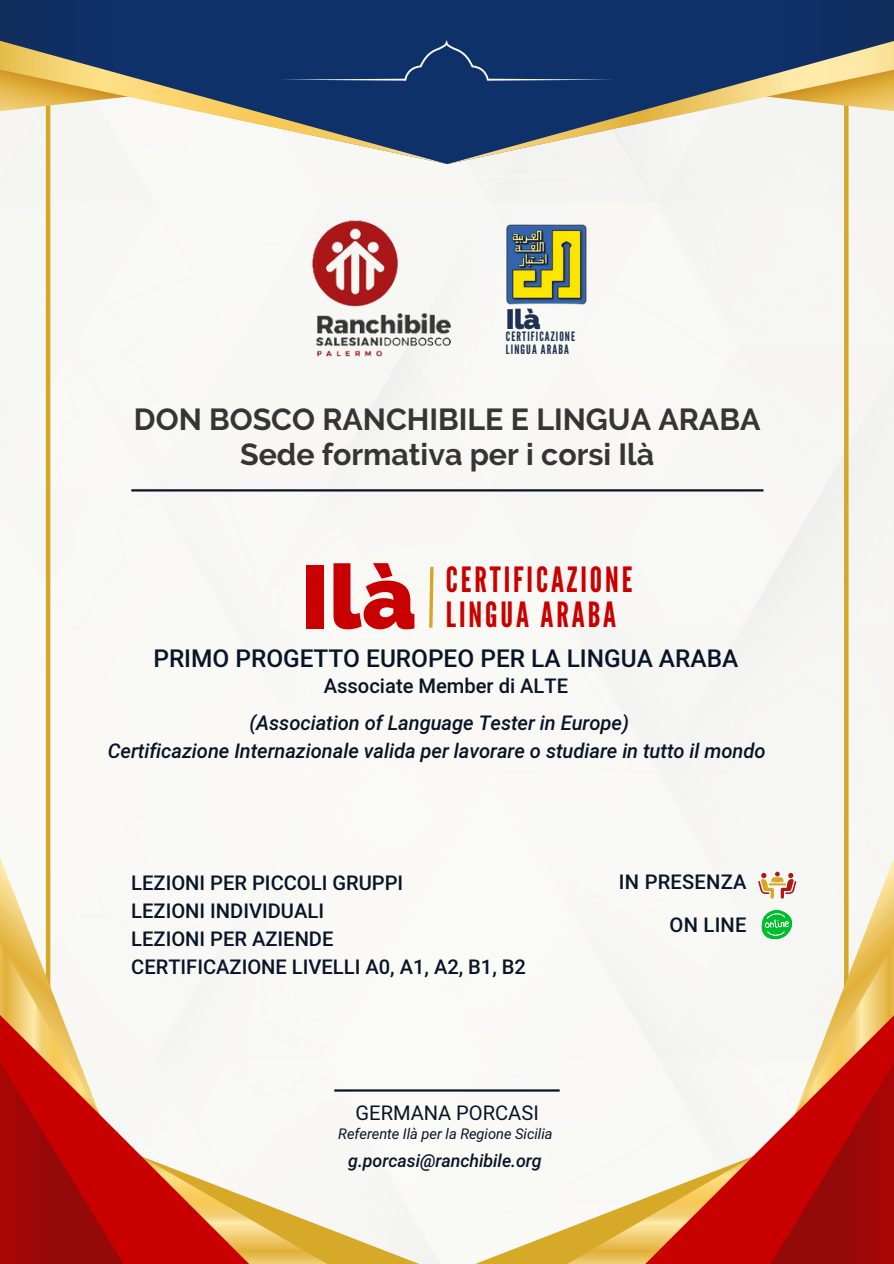
<style>
.page{position:relative;width:894px;height:1264px;background:#fff}
.page>*{position:absolute;margin:0;border:0;box-sizing:border-box;transform-origin:0 0}
.t1{font:800 89.25px "Raleway";color:#c80000}
.t2{font:34.65px/35px "League Gothic";letter-spacing:.085em;color:#c80000}
.t3{font:700 30.3px/35px "Raleway";color:#353535;text-align:center}
.t4{font:800 28.2px "Raleway";color:#1e3150}
.t5{font:500 24.45px "Mardoto";color:#081427}
.t6{font:500 20.1px/28.2px "Mardoto";color:#081427}
.t7{font:italic 500 20.1px/28.2px "Mardoto";color:#081427;text-align:center}
.t8{font:20.1px "Mardoto";color:#081427}
.t9{font:italic 500 17.7px "Mardoto";color:#081427}
.t10{font:italic 14.7px "Mardoto";color:#081427}
.t11{font:12.9px/12.9px "League Gothic";letter-spacing:.085em;color:#1e3150}
</style>
<div class="page">
<div style="left:0;top:164px;width:893px;height:992px;background:#f8f8f5"></div>
<hr style="left:46px;top:55px;width:4px;height:1120px;background:#d5a727">
<svg style="left:0;top:764px;width:100px;height:116px;fill:#faf9f6"></svg>
<svg style="left:376px;top:1156px;width:26px;height:107px;fill:#f5f5f3"></svg>
<svg style="left:0;top:880px;width:376px;height:383px"></svg>
<div style="left:843px;top:55px;width:5px;height:1120px;background:#d5a727"></div>
<div style="left:794px;top:764px;width:99px;height:107px;background:#f7f6f4"></div>
<div style="left:402px;top:1198px;width:116px;height:65px;background:#f9f9f6"></div>
<svg style="left:0;top:115px;width:893px;height:49px;fill:#f4f4f2"></svg>
<hr style="left:131px;top:489px;width:632px;height:2px;background:#081427">
<hr style="left:334px;top:1089px;width:225px;height:2px;background:#081427">
<img style="left:286px;top:209px;width:179px;height:179px">
<img style="left:492px;top:202px;width:109px;height:127px">
<svg style="left:518px;top:871px;width:375px;height:392px"></svg>
<svg style="left:427px;top:563px;width:8px;height:68px"></svg>
<svg style="left:269px;top:175px;width:355px;height:2px"></svg>
<svg style="left:0;top:0;width:893px;height:115px;background:#3a506e"></svg>
<h3 class="t4" style="left:506px;top:302px;width:36px">Ilà</h3>
<p class="t11" style="left:506px;top:330px;width:71px">CERTIFICAZIONE<br>LINGUA ARABA</p>
<h3 class="t3" style="left:134px;top:402px;width:627px">DON BOSCO RANCHIBILE E LINGUA ARABA<br>Sede formativa per i corsi Ilà</h3>
<h1 class="t1" style="left:301px;top:544px;width:116px">Ilà</h1>
<h2 class="t2" style="left:446px;top:563px;width:188px">CERTIFICAZIONE<br>LINGUA ARABA</h2>
<p class="t5" style="left:153px;top:644px;width:586px">PRIMO PROGETTO EUROPEO PER LA LINGUA ARABA</p>
<p class="t6" style="left:323px;top:672px;width:246px">Associate Member di ALTE</p>
<p class="t7" style="left:108px;top:709px;width:659px">(Association of Language Tester in Europe)<br>Certificazione Internazionale valida per lavorare o studiare in tutto il mondo</p>
<p class="t6" style="left:131px;top:869px;width:396px">LEZIONI PER PICCOLI GRUPPI<br>LEZIONI INDIVIDUALI<br>LEZIONI PER AZIENDE<br>CERTIFICAZIONE LIVELLI A0, A1, A2, B1, B2</p>
<p class="t6" style="left:618px;top:860px;width:129px;line-height:42.8px;text-align:right">IN PRESENZA<br>ON LINE</p>
<p class="t8" style="left:355px;top:1101px;width:185px">GERMANA PORCASI</p>
<p class="t10" style="left:338px;top:1125px;width:216px">Referente Ilà per la Regione Sicilia</p>
<p class="t9" style="left:348px;top:1150px;width:195px">g.porcasi@ranchibile.org</p>
</div>
